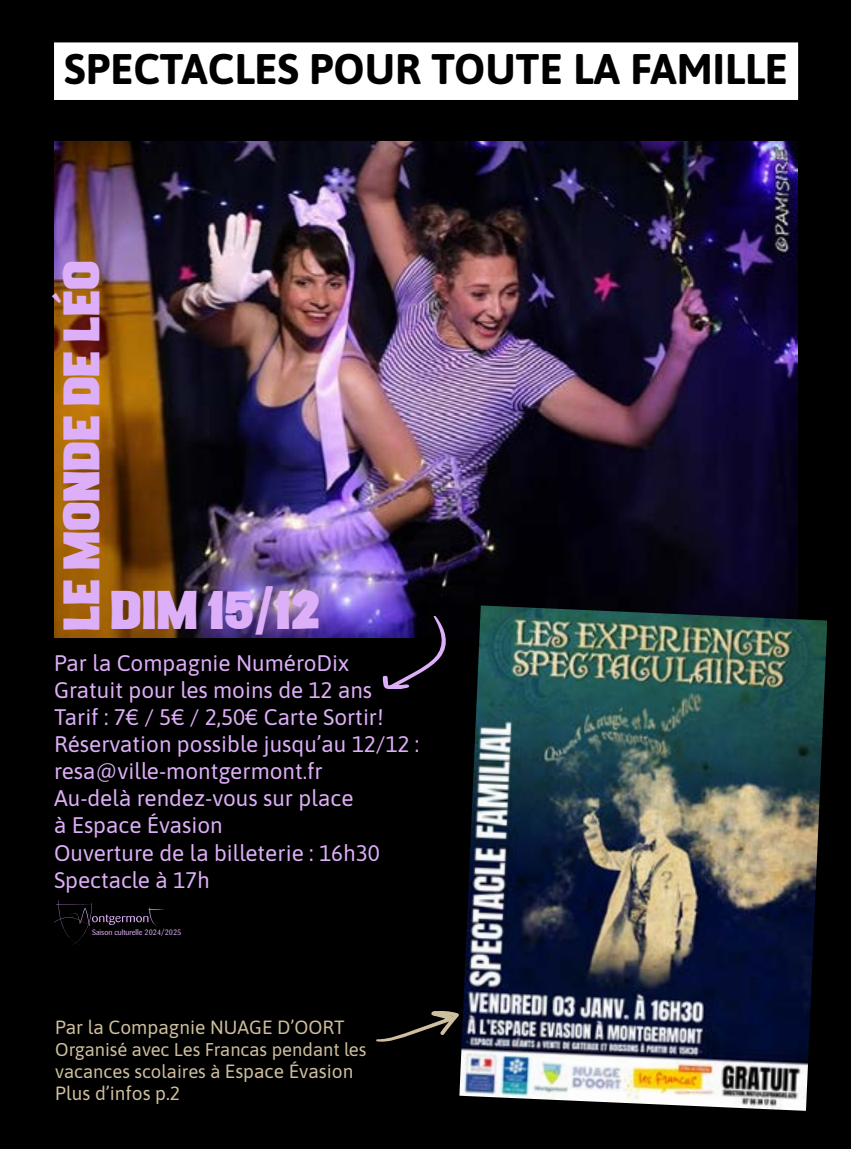
<style>
.page{position:relative;width:851px;height:1149px;background:#fff}
.page>*{position:absolute;margin:0;border:0;box-sizing:border-box;transform-origin:0 0}
.t1{font:45.15px "Norteam 01";color:#ddaff8}
.t2{font:42.75px "Asap";color:#000}
.t3{font:42.45px "Norteam 01";color:#ddaff8}
.t4{font:22.5px/27px "Asap";color:#ddaff8}
.t5{font:19.2px "Asap";color:#cebf9e}
.t6{font:18.45px/22.2px "Asap";color:#cebf9e}
.t7{font:7.8px "Barmeno";color:#ddaff8}
.s1{font-size:19.2px}
</style>
<div class="page">
<div style="left:0;top:0;width:850px;height:1148px;background:#000"></div>
<img style="left:54px;top:142px;width:742px;height:495px">
<svg style="left:54px;top:900px;width:110px;height:46px"></svg>
<img style="left:459px;top:605px;width:368px;height:505px">
<div style="left:54px;top:42px;width:744px;height:58px;background:#fff"></div>
<svg style="left:382px;top:615px;width:68px;height:74px"></svg>
<svg style="left:376px;top:1010px;width:83px;height:32px"></svg>
<h2 class="t2" style="left:64px;top:40px;width:725px">SPECTACLES POUR TOUTE LA FAMILLE</h2>
<h3 class="t3" style="left:48px;top:630px;width:371px;rotate:-90deg">Le monde de lÉo</h3>
<p class="t4" style="left:54px;top:648px;width:367px">Par la Compagnie NuméroDix<br>Gratuit pour les moins de 12 ans<br>Tarif : 7€ / 5€ / 2,50€ Carte Sortir!<br>Réservation possible jusqu’au 12/12 : resa@ville-montgermont.fr<br>Au-delà rendez-vous sur place<br>à Espace Évasion<br>Ouverture de la billeterie : 16h30<br>Spectacle à 17h</p>
<h1 class="t1" style="left:110px;top:574px;width:211px">dim 15/12</h1>
<p class="t7" style="left:92px;top:927px;width:91px">Saison culturelle 2024/2025</p>
<p class="t5" style="left:55px;top:1013px;width:291px">Par la Compagnie NUAGE D’OORT</p>
<p class="t6" style="left:55px;top:1037px;width:313px">Organisé avec Les Francas pendant les vacances scolaires à <span class="s1">Espace Évasion</span></p>
<p class="t5" style="left:55px;top:1079px;width:126px">Plus d’infos p.2</p>
</div>
